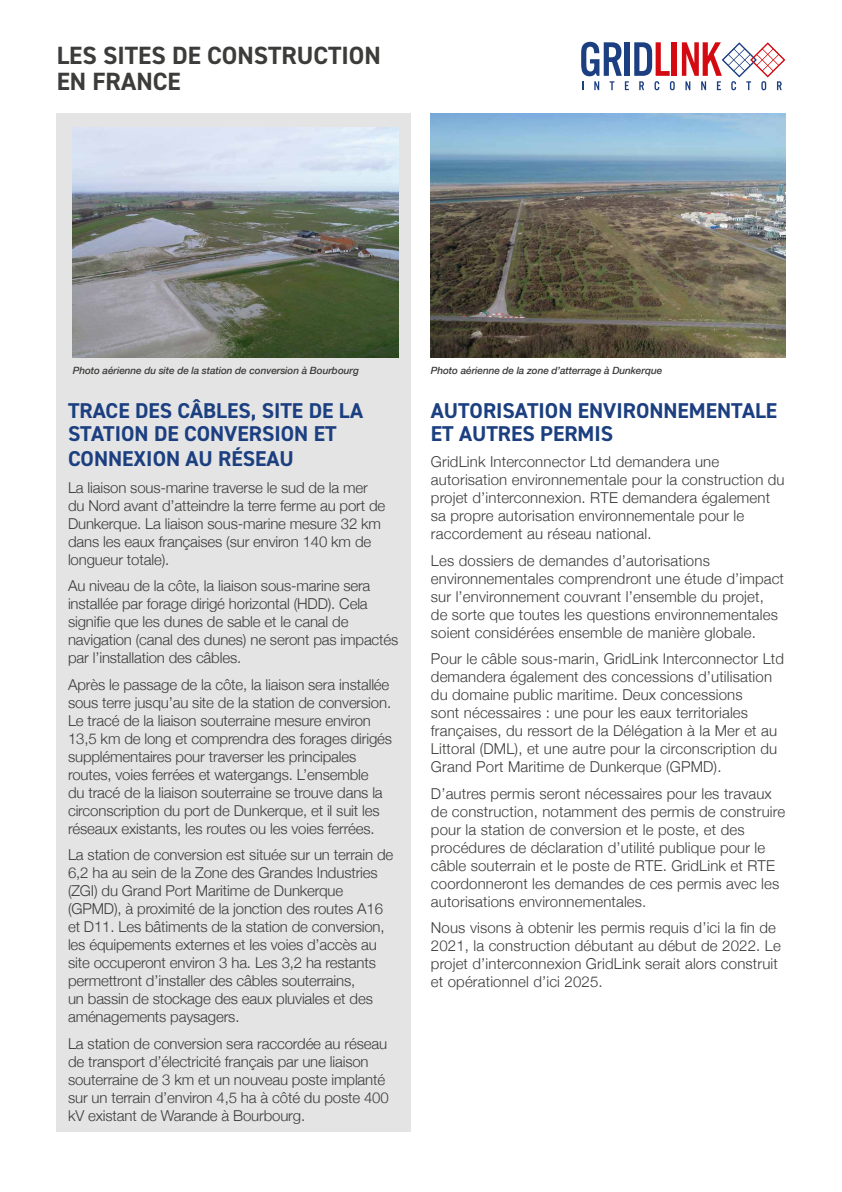
<style>
.page{position:relative;width:842px;height:1192px;background:#fff}
.page>*{position:absolute;margin:0;border:0;box-sizing:border-box;transform-origin:0 0}
.t1{font:700 25px/26.5px "DIN2014";color:#3c3c3b}
.t2{font:700 21.5px/23px "DIN2014";color:#1b3f80}
.t3{font:300 15px/18px "Helvetica Neue";letter-spacing:-.01em;color:#3c3c3b}
.t4{font:300 15px/18px "Helvetica Neue";letter-spacing:.01em;color:#3c3c3b}
.t5{font:italic 500 10px "Helvetica Neue";letter-spacing:-.01em;color:#3c3c3b}
</style>
<div class="page">
<div style="left:57px;top:113px;width:354px;height:1019px;background:#e5e4e4"></div>
<div style="left:671px;top:42px;width:5px;height:34px;background:#d40a12"></div>
<svg style="left:581px;top:42px;width:94px;height:48px"></svg>
<svg style="left:682px;top:42px;width:103px;height:48px"></svg>
<img style="left:431px;top:113px;width:354px;height:245px">
<img style="left:73px;top:128px;width:326px;height:230px">
<h1 class="t1" style="left:57px;top:42px;width:326px">LES SITES DE CONSTRUCTION<br>EN FRANCE</h1>
<p class="t5" style="left:73px;top:362px;width:288px">Photo aérienne du site de la station de conversion à Bourbourg</p>
<p class="t5" style="left:431px;top:362px;width:233px">Photo aérienne de la zone d’atterrage à Dunkerque</p>
<h2 class="t2" style="left:68px;top:398px;width:297px">TRACE DES CÂBLES, SITE DE LA<br>STATION DE CONVERSION ET</h2>
<h2 class="t2" style="left:68px;top:447px;width:227px">CONNEXION AU RÉSEAU</h2>
<p class="t3" style="left:68px;top:477px;width:319px">La liaison sous-marine traverse le sud de la mer du Nord avant d’atteindre la terre ferme au port de Dunkerque. La liaison sous-marine mesure 32 km dans les eaux françaises (sur environ 140 km de longueur totale).</p>
<p class="t3" style="left:68px;top:576px;width:332px">Au niveau de la côte, la liaison sous-marine sera installée par forage dirigé horizontal (HDD). Cela signifie que les dunes de sable et le canal de navigation (canal des dunes) ne seront pas impactés par l’installation des câbles.</p>
<p class="t3" style="left:68px;top:674px;width:326px">Après le passage de la côte, la liaison sera installée sous terre jusqu’au site de la station de conversion.<br>Le tracé de la liaison souterraine mesure environ 13,5 km de long et comprendra des forages dirigés supplémentaires pour traverser les principales routes, voies ferrées et watergangs. L’ensemble<br>du tracé de la liaison souterraine se trouve dans la circonscription du port de Dunkerque, et il suit les réseaux existants, les routes ou les voies ferrées.</p>
<p class="t3" style="left:68px;top:845px;width:327px">La station de conversion est située sur un terrain de 6,2 ha au sein de la Zone des Grandes Industries (ZGI) du Grand Port Maritime de Dunkerque (GPMD), à proximité de la jonction des routes A16 et D11. Les bâtiments de la station de conversion, les équipements externes et les voies d’accès au site occuperont environ 3 ha. Les 3,2 ha restants permettront d’installer des câbles souterrains,<br>un bassin de stockage des eaux pluviales et des aménagements paysagers.</p>
<p class="t3" style="left:68px;top:1033px;width:322px">La station de conversion sera raccordée au réseau de transport d’électricité français par une liaison souterraine de 3 km et un nouveau poste implanté sur un terrain d’environ 4,5 ha à côté du poste 400 kV existant de Warande à Bourbourg.</p>
<h2 class="t2" style="left:431px;top:398px;width:348px">AUTORISATION ENVIRONNEMENTALE<br>ET AUTRES PERMIS</h2>
<p class="t4" style="left:431px;top:452px;width:355px">GridLink Interconnector Ltd demandera une autorisation environnementale pour la construction du projet d’interconnexion. RTE demandera également sa propre autorisation environnementale pour le raccordement au réseau national.</p>
<p class="t4" style="left:431px;top:550px;width:355px">Les dossiers de demandes d’autorisations environnementales comprendront une étude d’impact sur l’environnement couvrant l’ensemble du projet, de sorte que toutes les questions environnementales soient considérées ensemble de manière globale.</p>
<p class="t4" style="left:431px;top:649px;width:355px">Pour le câble sous-marin, GridLink Interconnector Ltd demandera également des concessions d’utilisation du domaine public maritime. Deux concessions<br>sont nécessaires : une pour les eaux territoriales françaises, du ressort de la Délégation à la Mer et au Littoral (DML), et une autre pour la circonscription du Grand Port Maritime de Dunkerque (GPMD).</p>
<p class="t4" style="left:431px;top:783px;width:356px">D’autres permis seront nécessaires pour les travaux de construction, notamment des permis de construire pour la station de conversion et le poste, et des procédures de déclaration d’utilité publique pour le câble souterrain et le poste de RTE. GridLink et RTE coordonneront les demandes de ces permis avec les autorisations environnementales.</p>
<p class="t4" style="left:431px;top:918px;width:351px">Nous visons à obtenir les permis requis d’ici la fin de 2021, la construction débutant au début de 2022. Le projet d’interconnexion GridLink serait alors construit et opérationnel d’ici 2025.</p>
</div>
